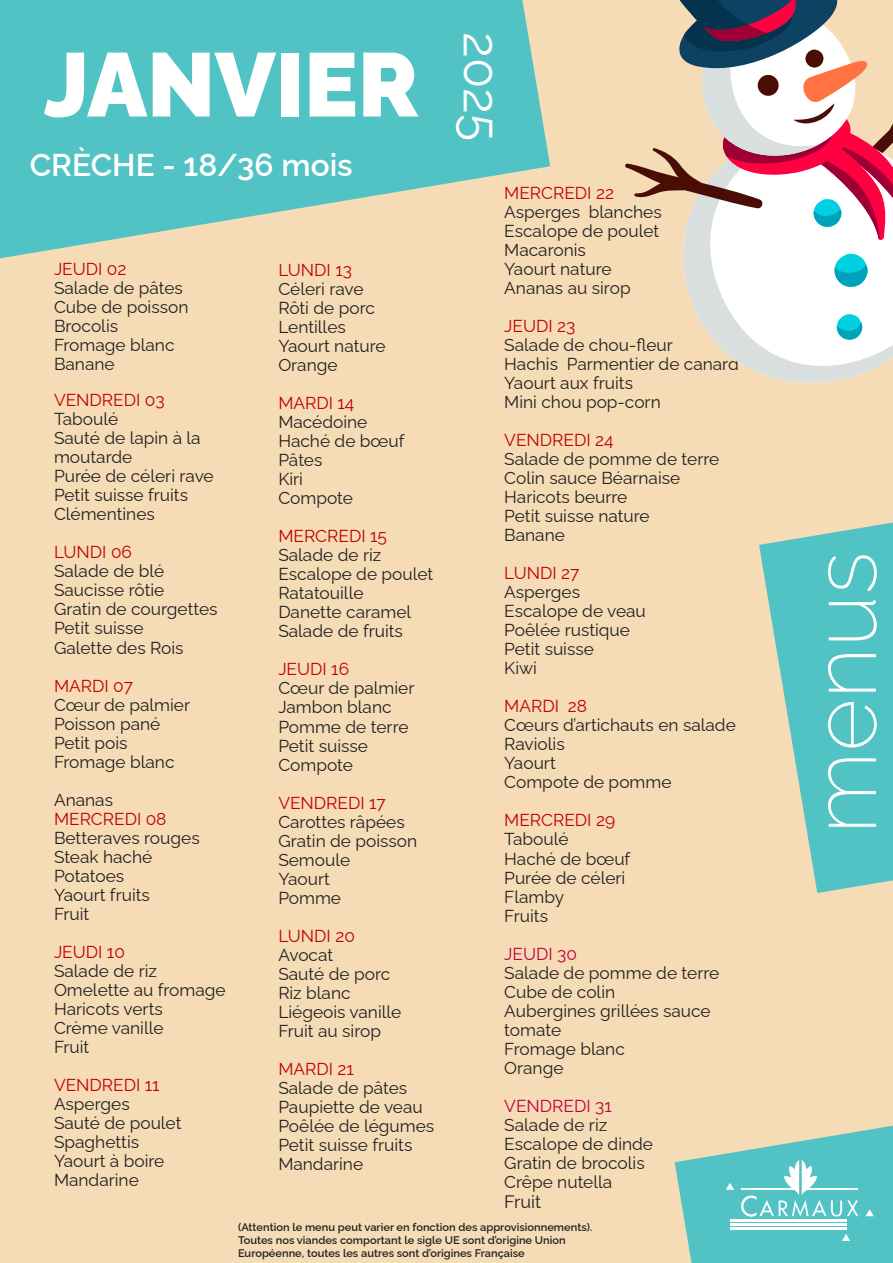
<style>
.page{position:relative;width:893px;height:1263px;background:#f5dcb6}
.page>*{position:absolute;margin:0;border:0;box-sizing:border-box;transform-origin:0 0}
.t1{font:200 90.75px "Raleway";color:#fff}
.t2{font:900 90px "Raleway";color:#fff}
.t3{font:49.5px "Raleway";color:#fff}
.t4{font:600 31.5px "Raleway";color:#fff}
.t5{font:18px "Raleway";color:#231f20}
.t6{font:17.25px/19px "Raleway";color:#231f20}
.t7{font:17.25px "Raleway";color:#c00000}
.t8{font:17.25px "Raleway";color:#bf0041}
.t9{font:600 11.1px/13.2px "Raleway";color:#231f20}
.s1{color:#c00000}
</style>
<div class="page">
<svg style="left:0;top:0;width:550px;height:258px;fill:#52c3c4"></svg>
<svg style="left:759px;top:522px;width:134px;height:371px;fill:#52c3c4"></svg>
<svg style="left:675px;top:1126px;width:218px;height:137px"></svg>
<svg style="left:714px;top:340px;width:179px;height:43px"></svg>
<svg style="left:625px;top:0;width:268px;height:340px"></svg>
<p class="t2" style="left:44px;top:13px;width:376px">JANVIER</p>
<p class="t4" style="left:30px;top:140px;width:324px">CRÈCHE - 18/36 mois</p>
<p class="t7" style="left:54px;top:255px;width:74px">JEUDI 02</p>
<p class="t6" style="left:54px;top:276px;width:136px">Salade de pâtes<br>Cube de poisson<br>Brocolis<br>Fromage blanc</p>
<p class="t6" style="left:54px;top:352px;width:62px">Banane</p>
<p class="t6" style="left:54px;top:389px;width:148px"><span class="s1">VENDREDI 03<br></span>Taboulé<br>Sauté de lapin à la moutarde</p>
<p class="t6" style="left:54px;top:465px;width:161px">Purée de céleri rave<br>Petit suisse fruits</p>
<p class="t6" style="left:54px;top:503px;width:102px">Clémentines</p>
<p class="t7" style="left:54px;top:538px;width:80px">LUNDI 06</p>
<p class="t6" style="left:54px;top:560px;width:112px">Salade de blé<br>Saucisse rôtie</p>
<p class="t6" style="left:54px;top:598px;width:165px">Gratin de courgettes</p>
<p class="t6" style="left:54px;top:617px;width:91px">Petit suisse</p>
<p class="t6" style="left:54px;top:636px;width:131px">Galette des Rois</p>
<p class="t7" style="left:54px;top:672px;width:80px">MARDI 07</p>
<p class="t6" style="left:54px;top:693px;width:138px">Cœur de palmier</p>
<p class="t6" style="left:54px;top:712px;width:108px">Poisson pané</p>
<p class="t6" style="left:54px;top:731px;width:75px">Petit pois</p>
<p class="t6" style="left:54px;top:750px;width:122px">Fromage blanc</p>
<p class="t6" style="left:54px;top:788px;width:61px">Ananas</p>
<p class="t7" style="left:54px;top:805px;width:114px">MERCREDI 08</p>
<p class="t6" style="left:54px;top:826px;width:147px">Betteraves rouges</p>
<p class="t6" style="left:54px;top:845px;width:100px">Steak haché</p>
<p class="t6" style="left:54px;top:864px;width:72px">Potatoes</p>
<p class="t6" style="left:54px;top:883px;width:97px">Yaourt fruits</p>
<p class="t6" style="left:54px;top:902px;width:37px">Fruit</p>
<p class="t7" style="left:54px;top:938px;width:72px">JEUDI 10</p>
<p class="t6" style="left:54px;top:959px;width:105px">Salade de riz</p>
<p class="t6" style="left:54px;top:978px;width:173px">Omelette au fromage</p>
<p class="t6" style="left:54px;top:997px;width:110px">Haricots verts</p>
<p class="t6" style="left:54px;top:1016px;width:111px">Crème vanille</p>
<p class="t6" style="left:54px;top:1035px;width:37px">Fruit</p>
<p class="t7" style="left:54px;top:1071px;width:107px">VENDREDI 11</p>
<p class="t6" style="left:54px;top:1092px;width:77px">Asperges</p>
<p class="t6" style="left:54px;top:1111px;width:129px">Sauté de poulet</p>
<p class="t6" style="left:54px;top:1130px;width:87px">Spaghettis</p>
<p class="t6" style="left:54px;top:1149px;width:112px">Yaourt à boire</p>
<p class="t6" style="left:54px;top:1168px;width:86px">Mandarine</p>
<p class="t7" style="left:278px;top:256px;width:75px">LUNDI 13</p>
<p class="t6" style="left:278px;top:277px;width:87px">Céleri rave</p>
<p class="t6" style="left:278px;top:296px;width:98px">Rôti de porc</p>
<p class="t6" style="left:278px;top:315px;width:69px">Lentilles</p>
<p class="t6" style="left:278px;top:335px;width:109px">Yaourt nature</p>
<p class="t6" style="left:278px;top:354px;width:61px">Orange</p>
<p class="t7" style="left:278px;top:389px;width:78px">MARDI 14</p>
<p class="t6" style="left:278px;top:411px;width:91px">Macédoine</p>
<p class="t6" style="left:278px;top:430px;width:128px">Haché de bœuf</p>
<p class="t6" style="left:278px;top:449px;width:46px">Pâtes</p>
<p class="t6" style="left:278px;top:468px;width:26px">Kiri</p>
<p class="t6" style="left:278px;top:487px;width:76px">Compote</p>
<p class="t7" style="left:278px;top:522px;width:110px">MERCREDI 15</p>
<p class="t6" style="left:278px;top:544px;width:105px">Salade de riz</p>
<p class="t6" style="left:278px;top:563px;width:157px">Escalope de poulet</p>
<p class="t6" style="left:278px;top:582px;width:87px">Ratatouille</p>
<p class="t6" style="left:278px;top:601px;width:134px">Danette caramel</p>
<p class="t6" style="left:278px;top:620px;width:126px">Salade de fruits</p>
<p class="t7" style="left:278px;top:656px;width:72px">JEUDI 16</p>
<p class="t6" style="left:278px;top:677px;width:138px">Cœur de palmier</p>
<p class="t6" style="left:278px;top:696px;width:115px">Jambon blanc</p>
<p class="t6" style="left:278px;top:715px;width:132px">Pomme de terre</p>
<p class="t6" style="left:278px;top:734px;width:91px">Petit suisse</p>
<p class="t6" style="left:278px;top:753px;width:76px">Compote</p>
<p class="t7" style="left:278px;top:789px;width:109px">VENDREDI 17</p>
<p class="t6" style="left:278px;top:810px;width:128px">Carottes râpées</p>
<p class="t6" style="left:278px;top:829px;width:140px">Gratin de poisson</p>
<p class="t6" style="left:278px;top:848px;width:73px">Semoule</p>
<p class="t6" style="left:278px;top:867px;width:53px">Yaourt</p>
<p class="t6" style="left:278px;top:886px;width:64px">Pomme</p>
<p class="t7" style="left:278px;top:922px;width:78px">LUNDI 20</p>
<p class="t6" style="left:278px;top:943px;width:56px">Avocat</p>
<p class="t6" style="left:278px;top:962px;width:113px">Sauté de porc</p>
<p class="t6" style="left:278px;top:981px;width:74px">Riz blanc</p>
<p class="t6" style="left:278px;top:1000px;width:125px">Liégeois vanille</p>
<p class="t6" style="left:278px;top:1019px;width:104px">Fruit au sirop</p>
<p class="t7" style="left:278px;top:1055px;width:77px">MARDI 21</p>
<p class="t6" style="left:278px;top:1076px;width:130px">Salade de pâtes</p>
<p class="t6" style="left:278px;top:1095px;width:146px">Paupiette de veau</p>
<p class="t6" style="left:278px;top:1114px;width:157px">Poêlée de légumes</p>
<p class="t6" style="left:278px;top:1133px;width:136px">Petit suisse fruits</p>
<p class="t6" style="left:278px;top:1152px;width:86px">Mandarine</p>
<p class="t3" style="left:521px;top:32px;width:110px;rotate:90deg">2025</p>
<p class="t7" style="left:504px;top:179px;width:111px">MERCREDI 22</p>
<p class="t6" style="left:504px;top:200px;width:159px">Asperges blanches</p>
<p class="t6" style="left:504px;top:219px;width:157px">Escalope de poulet</p>
<p class="t6" style="left:504px;top:238px;width:83px">Macaronis</p>
<p class="t6" style="left:504px;top:257px;width:109px">Yaourt nature</p>
<p class="t6" style="left:504px;top:276px;width:128px">Ananas au sirop</p>
<p class="t7" style="left:504px;top:312px;width:73px">JEUDI 23</p>
<p class="t6" style="left:504px;top:333px;width:170px">Salade de chou-fleur</p>
<p class="t6" style="left:504px;top:352px;width:236px">Hachis Parmentier de canard</p>
<p class="t6" style="left:504px;top:371px;width:130px">Yaourt aux fruits</p>
<p class="t6" style="left:504px;top:390px;width:158px">Mini chou pop-corn</p>
<p class="t7" style="left:504px;top:426px;width:111px">VENDREDI 24</p>
<p class="t6" style="left:504px;top:447px;width:217px">Salade de pomme de terre</p>
<p class="t6" style="left:504px;top:466px;width:178px">Colin sauce Béarnaise</p>
<p class="t6" style="left:504px;top:485px;width:125px">Haricots beurre</p>
<p class="t6" style="left:504px;top:505px;width:147px">Petit suisse nature</p>
<p class="t6" style="left:504px;top:524px;width:62px">Banane</p>
<p class="t7" style="left:504px;top:559px;width:77px">LUNDI 27</p>
<p class="t6" style="left:504px;top:581px;width:77px">Asperges</p>
<p class="t6" style="left:504px;top:600px;width:143px">Escalope de veau</p>
<p class="t6" style="left:504px;top:619px;width:127px">Poêlée rustique</p>
<p class="t6" style="left:504px;top:638px;width:91px">Petit suisse</p>
<p class="t6" style="left:504px;top:657px;width:34px">Kiwi</p>
<p class="t7" style="left:504px;top:692px;width:84px">MARDI 28</p>
<p class="t6" style="left:504px;top:714px;width:233px">Cœurs d’artichauts en salade</p>
<p class="t6" style="left:504px;top:733px;width:62px">Raviolis</p>
<p class="t6" style="left:504px;top:752px;width:53px">Yaourt</p>
<p class="t6" style="left:504px;top:771px;width:169px">Compote de pomme</p>
<p class="t7" style="left:504px;top:807px;width:112px">MERCREDI 29</p>
<p class="t6" style="left:504px;top:828px;width:66px">Taboulé</p>
<p class="t6" style="left:504px;top:847px;width:128px">Haché de bœuf</p>
<p class="t6" style="left:504px;top:866px;width:123px">Purée de céleri</p>
<p class="t6" style="left:504px;top:885px;width:61px">Flamby</p>
<p class="t6" style="left:504px;top:904px;width:45px">Fruits</p>
<p class="t8" style="left:504px;top:940px;width:74px">JEUDI 30</p>
<p class="t6" style="left:504px;top:961px;width:217px">Salade de pomme de terre</p>
<p class="t6" style="left:504px;top:980px;width:112px">Cube de colin</p>
<p class="t6" style="left:504px;top:999px;width:208px">Aubergines grillées sauce tomate</p>
<p class="t6" style="left:504px;top:1037px;width:122px">Fromage blanc</p>
<p class="t6" style="left:504px;top:1056px;width:61px">Orange</p>
<p class="t8" style="left:504px;top:1092px;width:109px">VENDREDI 31</p>
<p class="t6" style="left:504px;top:1113px;width:105px">Salade de riz</p>
<p class="t6" style="left:504px;top:1132px;width:150px">Escalope de dinde</p>
<p class="t6" style="left:504px;top:1151px;width:142px">Gratin de brocolis</p>
<p class="t6" style="left:504px;top:1170px;width:109px">Crêpe nutella</p>
<p class="t5" style="left:504px;top:1187px;width:38px">Fruit</p>
<p class="t9" style="left:238px;top:1219px;width:356px">(Attention le menu peut varier en fonction des approvisionnements).</p>
<p class="t9" style="left:238px;top:1232px;width:329px">Toutes nos viandes comportant le sigle UE sont d’origine Union<br>Européenne, toutes les autres sont d’origines Française</p>
<p class="t1" style="left:771px;top:834px;width:284px;rotate:-90deg">menus</p>
</div>
